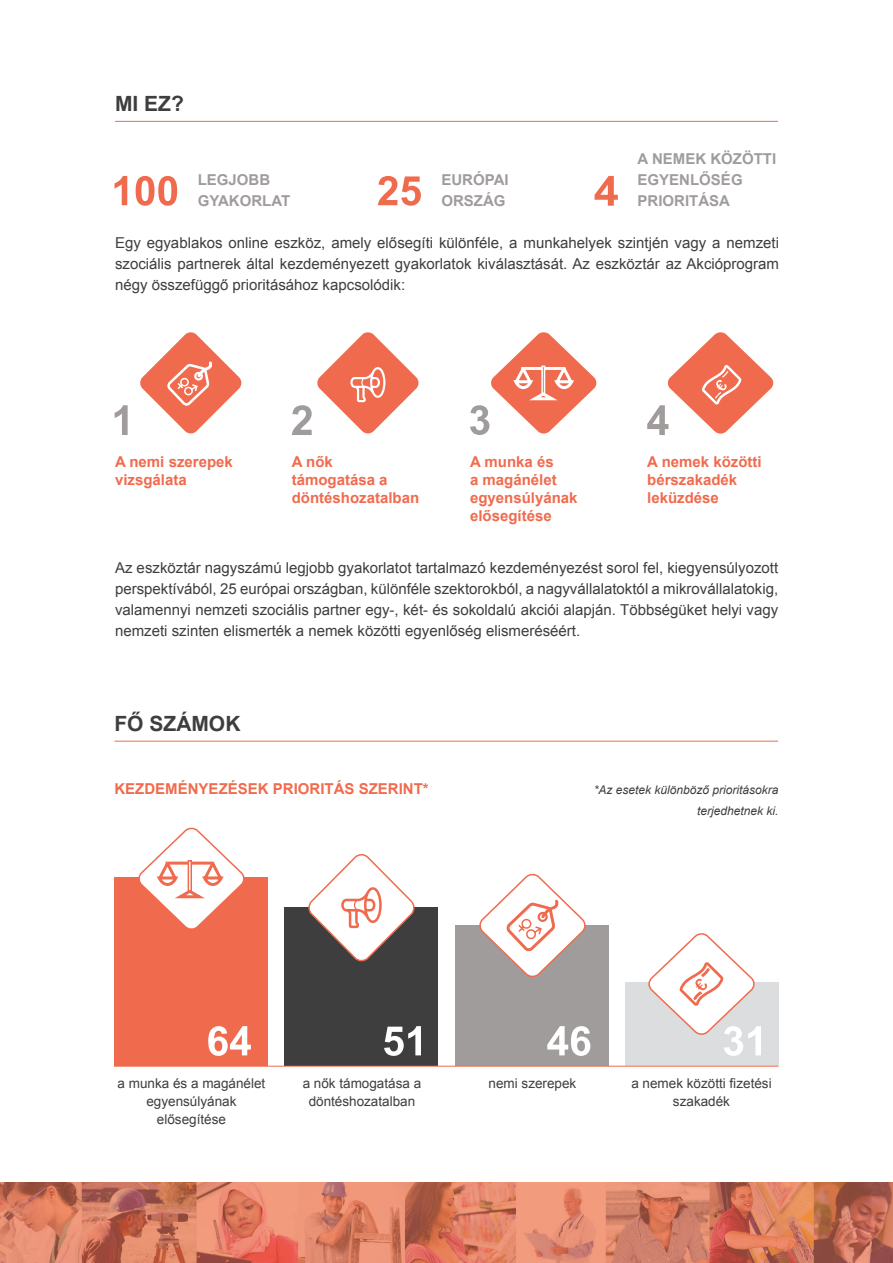
<style>
.page{position:relative;width:893px;height:1263px;background:#fff}
.page>*{position:absolute;margin:0;border:0;box-sizing:border-box;transform-origin:0 0}
.t1{font:700 21px "Arial";color:#3e3e3f}
.t2{font:15px/21px "Arial";color:#3e3e3f;text-align:justify}
.t3{font:700 15px/18px "Arial";color:#f06b4e}
.t4{font:700 15px/21px "Arial";color:#a09c9b}
.t5{font:13.5px/18px "Arial";color:#3e3e3f;text-align:center}
.t6{font:italic 12px/21px "Arial";color:#3e3e3f;text-align:right}
</style>
<div class="page">
<hr style="left:114px;top:741px;width:664px;height:1px;background:#f06b4e">
<hr style="left:115px;top:121px;width:663px;height:1px;background:#f06b4e">
<svg style="left:140px;top:332px;width:102px;height:102px"></svg>
<svg style="left:115px;top:405px;width:13px;height:30px"></svg>
<svg style="left:292px;top:332px;width:127px;height:103px"></svg>
<svg style="left:647px;top:332px;width:127px;height:103px"></svg>
<svg style="left:470px;top:332px;width:127px;height:103px"></svg>
<svg style="left:595px;top:176px;width:23px;height:30px"></svg>
<svg style="left:378px;top:176px;width:43px;height:30px"></svg>
<svg style="left:114px;top:176px;width:63px;height:30px"></svg>
<img style="left:0;top:1182px;width:893px;height:81px">
<div style="left:624px;top:982px;width:154px;height:84px;background:#dcdddf"></div>
<div style="left:454px;top:925px;width:154px;height:141px;background:#a09c9b"></div>
<div style="left:284px;top:907px;width:154px;height:159px;background:#3e3e3f"></div>
<div style="left:114px;top:877px;width:154px;height:189px;background:#f06b4e"></div>
<svg style="left:479px;top:873px;width:107px;height:104px"></svg>
<svg style="left:308px;top:854px;width:107px;height:108px"></svg>
<hr style="left:114px;top:1066px;width:664px;height:1px;background:#f06b4e">
<svg style="left:138px;top:827px;width:107px;height:102px"></svg>
<svg style="left:547px;top:1026px;width:43px;height:30px"></svg>
<svg style="left:208px;top:1026px;width:43px;height:30px"></svg>
<svg style="left:384px;top:1026px;width:37px;height:30px"></svg>
<svg style="left:648px;top:933px;width:113px;height:123px"></svg>
<h1 class="t1" style="left:115px;top:89px;width:70px">MI EZ?</h1>
<p class="t4" style="left:198px;top:170px;width:94px">LEGJOBB<br>GYAKORLAT</p>
<p class="t4" style="left:441px;top:169px;width:69px">EURÓPAI<br>ORSZÁG</p>
<p class="t4" style="left:638px;top:148px;width:140px">A NEMEK KÖZÖTTI<br>EGYENLŐSÉG<br>PRIORITÁSA</p>
<p class="t2" style="left:115px;top:232px;width:665px">Egy egyablakos online eszköz, amely elősegíti különféle, a munkahelyek szintjén vagy a nemzeti szociális partnerek által kezdeményezett gyakorlatok kiválasztását. Az eszköztár az Akcióprogram négy összefüggő prioritásához kapcsolódik:</p>
<p class="t3" style="left:115px;top:453px;width:119px">A nemi szerepek vizsgálata</p>
<p class="t3" style="left:292px;top:453px;width:129px">A nők támogatása a döntéshozatalban</p>
<p class="t3" style="left:647px;top:453px;width:116px">A nemek közötti bérszakadék leküzdése</p>
<p class="t3" style="left:470px;top:453px;width:109px">A munka és<br>a magánélet egyensúlyának elősegítése</p>
<p class="t2" style="left:115px;top:558px;width:665px">Az eszköztár nagyszámú legjobb gyakorlatot tartalmazó kezdeményezést sorol fel, kiegyensúlyozott perspektívából, 25 európai országban, különféle szektorokból, a nagyvállalatoktól a mikrovállalatokig, valamennyi nemzeti szociális partner egy-, két- és sokoldalú akciói alapján. Többségüket helyi vagy nemzeti szinten elismerték a nemek közötti egyenlőség elismeréséért.</p>
<h1 class="t1" style="left:114px;top:709px;width:127px">FŐ SZÁMOK</h1>
<p class="t3" style="left:114px;top:780px;width:316px">KEZDEMÉNYEZÉSEK PRIORITÁS SZERINT*</p>
<p class="t6" style="left:594px;top:779px;width:186px">*Az esetek különböző prioritásokra terjedhetnek ki.</p>
<p class="t5" style="left:118px;top:1074px;width:149px">a munka és a magánélet egyensúlyának elősegítése</p>
<p class="t5" style="left:303px;top:1074px;width:120px">a nők támogatása a</p>
<p class="t5" style="left:489px;top:1074px;width:89px">nemi szerepek</p>
<p class="t5" style="left:309px;top:1092px;width:108px">döntéshozatalban</p>
<p class="t5" style="left:631px;top:1074px;width:142px">a nemek közötti fizetési szakadék</p>
</div>
